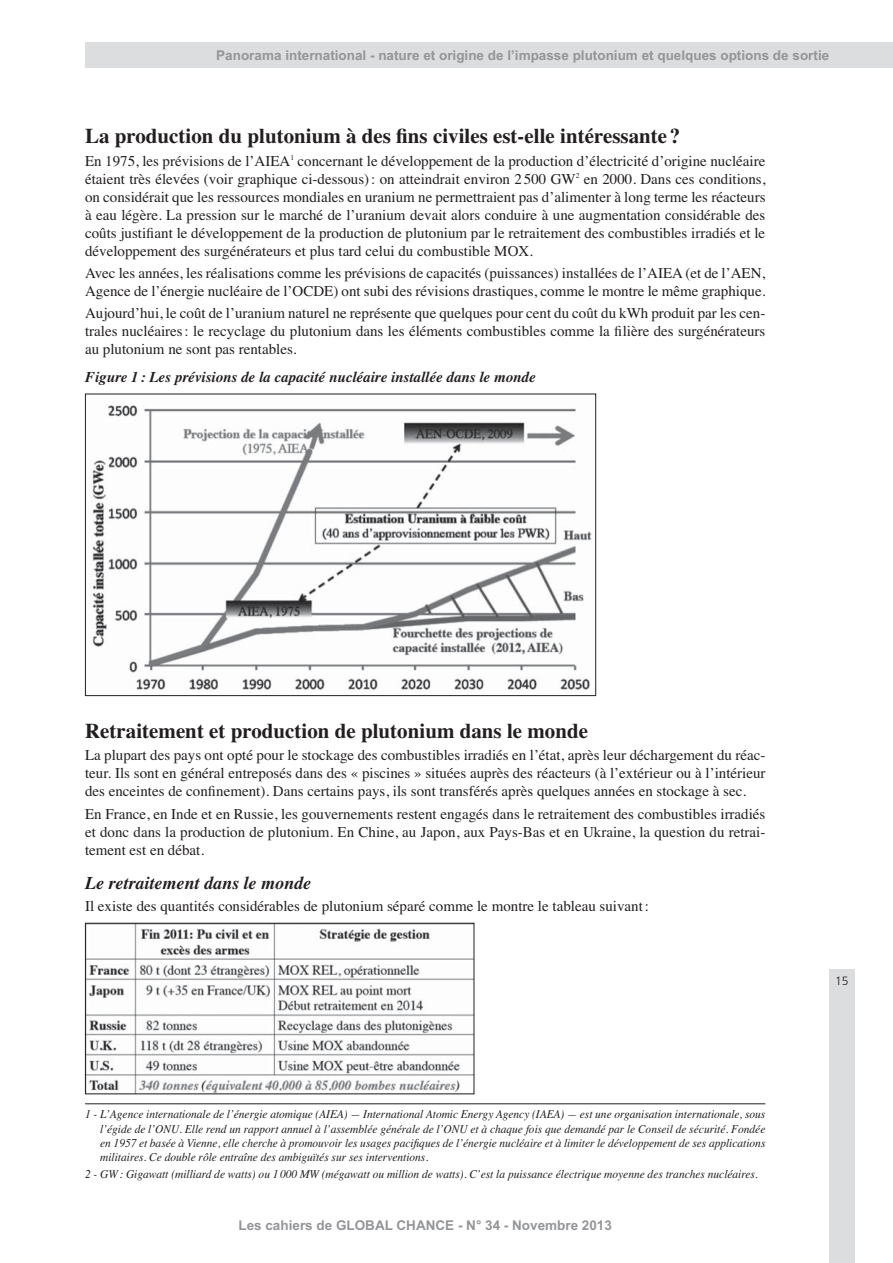
<style>
.page{position:relative;width:893px;height:1263px;background:#fff}
.page>*{position:absolute;margin:0;border:0;box-sizing:border-box;transform-origin:0 0}
.t1{font:700 21px "Times";color:#231f20}
.t2{font:italic 700 18px "Times";color:#231f20}
.t3{font:15px/18px "Times";color:#231f20;text-align:justify}
.t4{font:italic 700 15px "Times";color:#231f20}
.t5{font:700 13.5px "Arial";color:#939598}
.t6{font:italic 12px/14.4px "Times";color:#231f20;text-align:justify;scale:.95 1}
.t7{font:300 12px "Frutiger";color:#231f20}
</style>
<div class="page">
<div style="left:829px;top:969px;width:26px;height:294px;background:#dcddde"></div>
<img style="left:91px;top:405px;width:501px;height:286px">
<div style="left:85px;top:394px;width:511px;height:302px;border:1px solid #231f20"></div>
<img style="left:87px;top:925px;width:385px;height:167px">
<div style="left:85px;top:923px;width:389px;height:171px;border:1px solid #231f20"></div>
<hr style="left:85px;top:1103px;width:680px;height:1px;background:#231f20">
<div style="left:85px;top:43px;width:808px;height:25px;background:#dcddde"></div>
<p class="t5" style="left:216px;top:48px;width:614px">Panorama international - nature et origine de l’impasse plutonium et quelques options de sortie</p>
<h1 class="t1" style="left:85px;top:129px;width:597px">La production du plutonium à des fins civiles est-elle intéressante ?</h1>
<p class="t3" style="left:85px;top:153px;width:682px">En 1975, les prévisions de l’AIEA<sup>1</sup> concernant le développement de la production d’électricité d’origine nucléaire étaient très élevées (voir graphique ci-dessous) : on atteindrait environ 2 500 GW<sup>2</sup> en 2000. Dans ces conditions, on considérait que les ressources mondiales en uranium ne permettraient pas d’alimenter à long terme les réacteurs à eau légère. La pression sur le marché de l’uranium devait alors conduire à une augmentation considérable des coûts justifiant le développement de la production de plutonium par le retraitement des combustibles irradiés et le développement des surgénérateurs et plus tard celui du combustible MOX.</p>
<p class="t3" style="left:85px;top:265px;width:682px">Avec les années, les réalisations comme les prévisions de capacités (puissances) installées de l’AIEA (et de l’AEN,<br>Agence de l’énergie nucléaire de l’OCDE) ont subi des révisions drastiques, comme le montre le même graphique.</p>
<p class="t3" style="left:85px;top:305px;width:682px">Aujourd’hui, le coût de l’uranium naturel ne représente que quelques pour cent du coût du kWh produit par les cen&shy;trales nucléaires : le recyclage du plutonium dans les éléments combustibles comme la filière des surgénérateurs au plutonium ne sont pas rentables.</p>
<p class="t4" style="left:85px;top:372px;width:452px">Figure 1 : Les prévisions de la capacité nucléaire installée dans le monde</p>
<h1 class="t1" style="left:85px;top:723px;width:505px">Retraitement et production de plutonium dans le monde</h1>
<p class="t3" style="left:85px;top:748px;width:682px">La plupart des pays ont opté pour le stockage des combustibles irradiés en l’état, après leur déchargement du réac&shy;teur. Ils sont en général entreposés dans des « piscines » situées auprès des réacteurs (à l’extérieur ou à l’intérieur des enceintes de confinement). Dans certains pays, ils sont transférés après quelques années en stockage à sec.</p>
<p class="t3" style="left:85px;top:806px;width:682px">En France, en Inde et en Russie, les gouvernements restent engagés dans le retraitement des combustibles irradiés et donc dans la production de plutonium. En Chine, au Japon, aux Pays-Bas et en Ukraine, la question du retrai&shy;tement est en débat.</p>
<p class="t2" style="left:85px;top:876px;width:228px">Le retraitement dans le monde</p>
<p class="t3" style="left:85px;top:899px;width:565px">Il existe des quantités considérables de plutonium séparé comme le montre le tableau suivant :</p>
<p class="t6" style="left:100px;top:1108px;width:702px;text-indent:-15px">1 - L’Agence internationale de l’énergie atomique (AIEA) — International Atomic Energy Agency (IAEA) — est une organisation internationale, sous l’égide de l’ONU. Elle rend un rapport annuel à l’assemblée générale de l’ONU et à chaque fois que demandé par le Conseil de sécurité. Fondée en 1957 et basée à Vienne, elle cherche à promouvoir les usages pacifiques de l’énergie nucléaire et à limiter le développement de ses applications militaires. Ce double rôle entraîne des ambiguïtés sur ses interventions.</p>
<p class="t6" style="left:85px;top:1168px;width:710px">2 - GW : Gigawatt (milliard de watts) ou 1 000 MW (mégawatt ou million de watts). C’est la puissance électrique moyenne des tranches nucléaires.</p>
<p class="t5" style="left:238px;top:1218px;width:375px">Les cahiers de GLOBAL CHANCE - N° 34 - Novembre 2013</p>
<p class="t7" style="left:835px;top:976px;width:15px">15</p>
</div>
